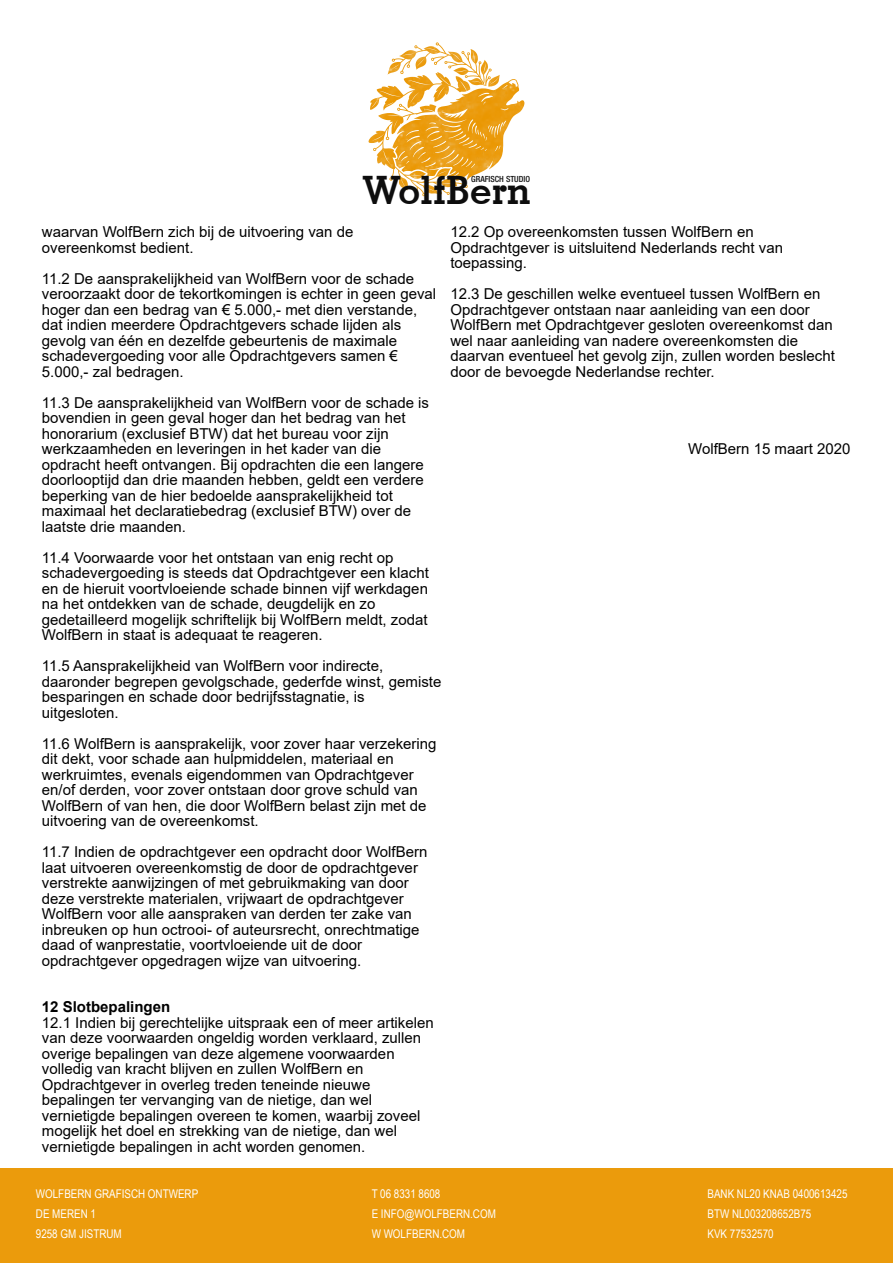
<style>
.page{position:relative;width:893px;height:1263px;background:#fff}
.page>*{position:absolute;margin:0;border:0;box-sizing:border-box;transform-origin:0 0}
.t1{font:700 39.15px "Memphis";color:#0d0d0d}
.t2{font:15px/15.5px "Arial";color:#000}
.t3{font:700 15px "Arial";color:#000}
.t4{font:12px/20px "Arial Narrow";color:#fff}
.t5{font:500 condensed 8.4px "Helvetica Neue LT Std";color:#0d0d0d}
</style>
<div class="page">
<svg style="left:368px;top:42px;width:157px;height:154px"></svg>
<img style="left:383px;top:148px;width:85px;height:47px">
<div style="left:0;top:1169px;width:893px;height:94px;background:#eb9b0c"></div>
<h1 class="t1" style="left:362px;top:176px;width:170px">WolfBern</h1>
<p class="t5" style="left:471px;top:176px;width:60px">GRAFISCH STUDIO</p>
<p class="t2" style="left:42px;top:226px;width:313px">waarvan WolfBern zich bĳ de uitvoering van de overeenkomst bedient.</p>
<p class="t2" style="left:42px;top:272px;width:396px">11.2 De aansprakelĳkheid van WolfBern voor de schade veroorzaakt door de tekortkomingen is echter in geen geval hoger dan een bedrag van € 5.000,- met dien verstande, dat indien meerdere Opdrachtgevers schade lĳden als gevolg van één en dezelfde gebeurtenis de maximale schadevergoeding voor alle Opdrachtgevers samen € 5.000,- zal bedragen.</p>
<p class="t2" style="left:42px;top:396px;width:389px">11.3 De aansprakelĳkheid van WolfBern voor de schade is bovendien in geen geval hoger dan het bedrag van het honorarium (exclusief BTW) dat het bureau voor zĳn werkzaamheden en leveringen in het kader van die opdracht heeft ontvangen. Bĳ opdrachten die een langere doorlooptĳd dan drie maanden hebben, geldt een verdere beperking van de hier bedoelde aansprakelĳkheid tot maximaal het declaratiebedrag (exclusief BTW) over de laatste drie maanden.</p>
<p class="t2" style="left:42px;top:551px;width:388px">11.4 Voorwaarde voor het ontstaan van enig recht op schadevergoeding is steeds dat Opdrachtgever een klacht en de hieruit voortvloeiende schade binnen vĳf werkdagen na het ontdekken van de schade, deugdelĳk en zo gedetailleerd mogelĳk schriftelĳk bĳ WolfBern meldt, zodat WolfBern in staat is adequaat te reageren.</p>
<p class="t2" style="left:42px;top:660px;width:401px">11.5 Aansprakelĳkheid van WolfBern voor indirecte, daaronder begrepen gevolgschade, gederfde winst, gemiste besparingen en schade door bedrĳfsstagnatie, is uitgesloten.</p>
<p class="t2" style="left:42px;top:737px;width:396px">11.6 WolfBern is aansprakelĳk, voor zover haar verzekering dit dekt, voor schade aan hulpmiddelen, materiaal en werkruimtes, evenals eigendommen van Opdrachtgever en/of derden, voor zover ontstaan door grove schuld van WolfBern of van hen, die door WolfBern belast zĳn met de uitvoering van de overeenkomst.</p>
<p class="t2" style="left:42px;top:845px;width:387px">11.7 Indien de opdrachtgever een opdracht door WolfBern laat uitvoeren overeenkomstig de door de opdrachtgever verstrekte aanwĳzingen of met gebruikmaking van door deze verstrekte materialen, vrĳwaart de opdrachtgever WolfBern voor alle aanspraken van derden ter zake van inbreuken op hun octrooi- of auteursrecht, onrechtmatige daad of wanprestatie, voortvloeiende uit de door opdrachtgever opgedragen wĳze van uitvoering.</p>
<p class="t3" style="left:42px;top:1001px;width:130px">12 Slotbepalingen</p>
<p class="t2" style="left:42px;top:1016px;width:393px">12.1 Indien bĳ gerechtelĳke uitspraak een of meer artikelen van deze voorwaarden ongeldig worden verklaard, zullen overige bepalingen van deze algemene voorwaarden volledig van kracht blĳven en zullen WolfBern en Opdrachtgever in overleg treden teneinde nieuwe bepalingen ter vervanging van de nietige, dan wel vernietigde bepalingen overeen te komen, waarbĳ zoveel mogelĳk het doel en strekking van de nietige, dan wel vernietigde bepalingen in acht worden genomen.</p>
<p class="t2" style="left:450px;top:226px;width:334px">12.2 Op overeenkomsten tussen WolfBern en<br>Opdrachtgever is uitsluitend Nederlands recht van toepassing.</p>
<p class="t2" style="left:450px;top:288px;width:386px">12.3 De geschillen welke eventueel tussen WolfBern en Opdrachtgever ontstaan naar aanleiding van een door WolfBern met Opdrachtgever gesloten overeenkomst dan wel naar aanleiding van nadere overeenkomsten die daarvan eventueel het gevolg zĳn, zullen worden beslecht door de bevoegde Nederlandse rechter.</p>
<p class="t2" style="left:688px;top:443px;width:164px">WolfBern 15 maart 2020</p>
<p class="t4" style="left:36px;top:1185px;width:164px">WOLFBERN GRAFISCH ONTWERP<br>DE MEREN 1<br>9258 GM JISTRUM</p>
<p class="t4" style="left:372px;top:1185px;width:126px">T 06 8331 8608<br>E INFO@WOLFBERN.COM<br>W WOLFBERN.COM</p>
<p class="t4" style="left:707px;top:1185px;width:142px">BANK NL20 KNAB 0400613425<br>BTW NL003208652B75<br>KVK 77532570</p>
</div>
